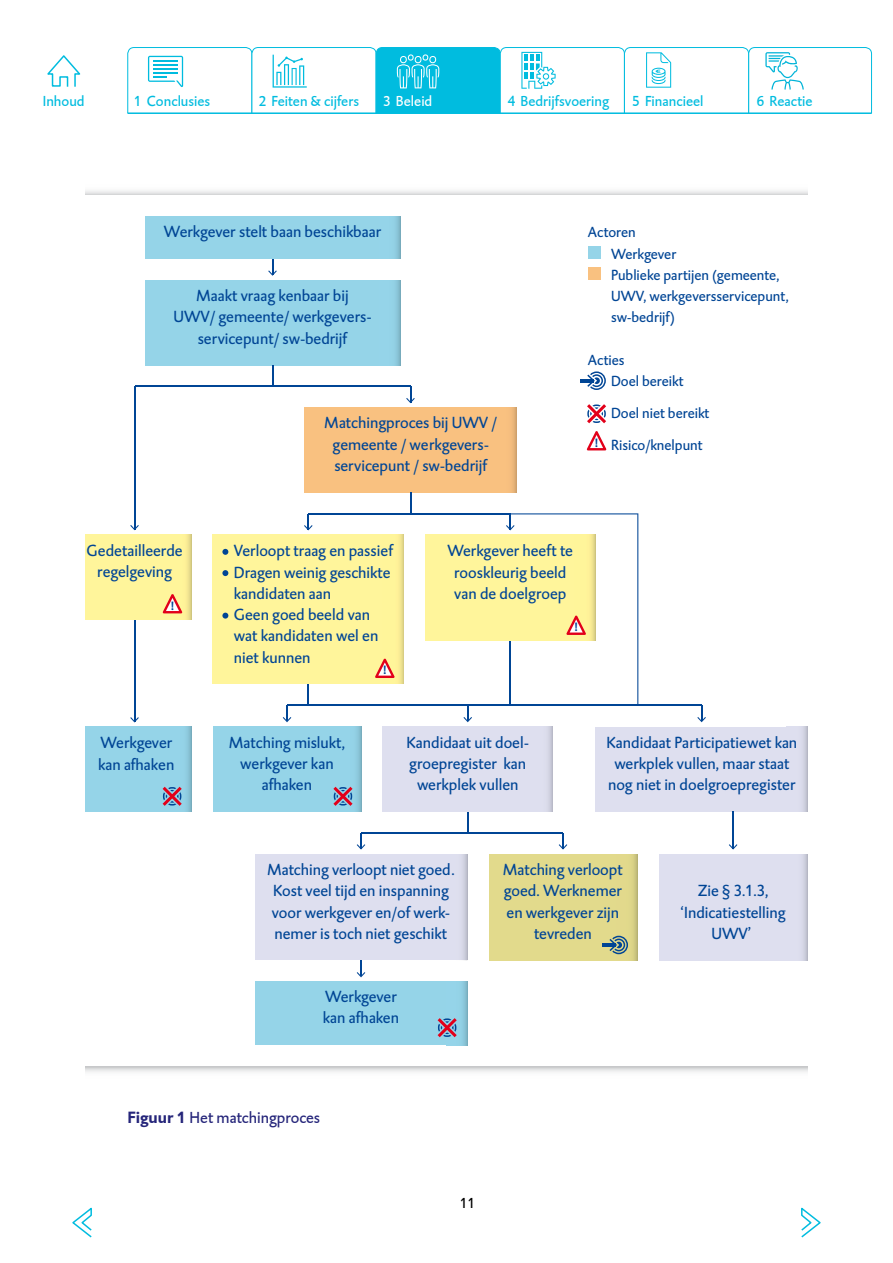
<style>
.page{position:relative;width:893px;height:1263px;background:#fff}
.page>*{position:absolute;margin:0;border:0;box-sizing:border-box;transform-origin:0 0}
.t1{font:16.5px/21.3px "DTL Caspari T";color:#004595;text-align:center}
._8_Kop_4__Kop3_zonde{font:16.5px "DTL Caspari T";color:#25257a}
.t2{font:15px/21.3px "DTL Caspari T";color:#004595}
.t3{font:15px "DTL Caspari T";color:#00bcdf}
.t4{font:15px "DTL Caspari T";color:#fff}
.t5{font:15px "DTL Caspari T";color:#000}
.t6{font:700 12px "DTL Caspari T";color:#004595}
.s1{font-weight:700}
</style>
<div class="page">
<div style="left:213px;top:727px;width:148px;height:85px;background:#95d4e8"></div>
<div style="left:85px;top:727px;width:106px;height:85px;background:#95d4e8"></div>
<div style="left:145px;top:280px;width:255px;height:85px;background:#95d4e8"></div>
<div style="left:304px;top:407px;width:213px;height:85px;background:#f9c180"></div>
<div style="left:383px;top:727px;width:170px;height:85px;background:#dedfef"></div>
<div style="left:489px;top:854px;width:148px;height:106px;background:#e2da8c"></div>
<div style="left:255px;top:854px;width:212px;height:106px;background:#dedfef"></div>
<div style="left:595px;top:727px;width:213px;height:84px;background:#dedfef"></div>
<div style="left:659px;top:854px;width:148px;height:106px;background:#dedfef"></div>
<div style="left:145px;top:216px;width:255px;height:43px;background:#95d4e8"></div>
<div style="left:85px;top:535px;width:106px;height:85px;background:#fff59b"></div>
<div style="left:213px;top:535px;width:191px;height:149px;background:#fff59b"></div>
<div style="left:425px;top:535px;width:170px;height:106px;background:#fff59b"></div>
<div style="left:255px;top:981px;width:212px;height:64px;background:#95d4e8"></div>
<svg style="left:85px;top:190px;width:723px;height:5px"></svg>
<svg style="left:170px;top:535px;width:21px;height:85px"></svg>
<svg style="left:187px;top:727px;width:4px;height:85px"></svg>
<svg style="left:396px;top:216px;width:4px;height:43px"></svg>
<svg style="left:400px;top:535px;width:4px;height:148px"></svg>
<svg style="left:396px;top:280px;width:4px;height:85px"></svg>
<svg style="left:512px;top:407px;width:5px;height:85px"></svg>
<div style="left:531px;top:727px;width:22px;height:85px;background:linear-gradient(to right,#e6e7f7,#cecfde)"></div>
<svg style="left:786px;top:811px;width:21px;height:1px"></svg>
<div style="left:786px;top:727px;width:21px;height:84px;background:linear-gradient(to bottom,#dbdcec,#dbdcec)"></div>
<div style="left:786px;top:854px;width:21px;height:106px;background:linear-gradient(to bottom,#dbdcec,#dbdcec)"></div>
<svg style="left:617px;top:854px;width:20px;height:106px"></svg>
<svg style="left:463px;top:854px;width:4px;height:106px"></svg>
<div style="left:446px;top:981px;width:21px;height:64px;background:linear-gradient(to bottom,#93d2e6,#8fcce0)"></div>
<svg style="left:85px;top:1067px;width:723px;height:5px"></svg>
<svg style="left:268px;top:259px;width:9px;height:17px"></svg>
<hr style="left:134px;top:386px;width:1px;height:143px;background:#004595">
<svg style="left:130px;top:525px;width:9px;height:5px"></svg>
<hr style="left:134px;top:620px;width:1px;height:101px;background:#004595">
<svg style="left:130px;top:717px;width:9px;height:5px"></svg>
<svg style="left:406px;top:386px;width:9px;height:17px"></svg>
<svg style="left:304px;top:514px;width:9px;height:16px"></svg>
<svg style="left:283px;top:705px;width:8px;height:17px"></svg>
<svg style="left:308px;top:684px;width:1px;height:21px"></svg>
<svg style="left:463px;top:706px;width:9px;height:16px"></svg>
<svg style="left:357px;top:833px;width:8px;height:16px"></svg>
<hr style="left:733px;top:811px;width:1px;height:37px;background:#004595">
<svg style="left:729px;top:844px;width:8px;height:5px"></svg>
<svg style="left:559px;top:833px;width:8px;height:16px"></svg>
<svg style="left:357px;top:960px;width:8px;height:17px"></svg>
<svg style="left:697px;top:705px;width:9px;height:17px"></svg>
<hr style="left:135px;top:385px;width:275px;height:1px;background:#004595">
<svg style="left:272px;top:365px;width:1px;height:20px"></svg>
<hr style="left:308px;top:513px;width:203px;height:1px;background:#004595">
<hr style="left:361px;top:832px;width:202px;height:1px;background:#004595">
<svg style="left:410px;top:493px;width:1px;height:20px"></svg>
<hr style="left:287px;top:705px;width:415px;height:1px;background:#004595">
<svg style="left:467px;top:812px;width:1px;height:20px"></svg>
<svg style="left:222px;top:549px;width:6px;height:6px"></svg>
<svg style="left:222px;top:570px;width:6px;height:6px"></svg>
<svg style="left:222px;top:613px;width:6px;height:6px"></svg>
<svg style="left:162px;top:786px;width:20px;height:20px"></svg>
<svg style="left:333px;top:727px;width:28px;height:85px"></svg>
<svg style="left:437px;top:1016px;width:22px;height:23px"></svg>
<svg style="left:163px;top:594px;width:19px;height:19px"></svg>
<svg style="left:506px;top:513px;width:132px;height:192px"></svg>
<svg style="left:375px;top:658px;width:20px;height:20px"></svg>
<svg style="left:602px;top:936px;width:26px;height:18px"></svg>
<div style="left:588px;top:246px;width:12px;height:13px;background:#95d4e8"></div>
<div style="left:588px;top:267px;width:12px;height:13px;background:#f9c180"></div>
<svg style="left:587px;top:404px;width:19px;height:20px"></svg>
<svg style="left:587px;top:431px;width:19px;height:19px"></svg>
<svg style="left:580px;top:371px;width:26px;height:19px"></svg>
<svg style="left:47px;top:55px;width:34px;height:32px"></svg>
<svg style="left:127px;top:47px;width:745px;height:67px"></svg>
<svg style="left:801px;top:1207px;width:20px;height:31px"></svg>
<svg style="left:72px;top:1207px;width:20px;height:31px"></svg>
<p class="t3" style="left:43px;top:92px;width:43px">Inhoud</p>
<p class="t3" style="left:134px;top:92px;width:78px">1 Conclusies</p>
<p class="t3" style="left:259px;top:92px;width:102px">2 Feiten &amp; cijfers</p>
<p class="t4" style="left:383px;top:92px;width:51px">3 Beleid</p>
<p class="t3" style="left:508px;top:92px;width:103px">4 Bedrijfsvoering</p>
<p class="t3" style="left:632px;top:92px;width:73px">5 Financieel</p>
<p class="t3" style="left:757px;top:92px;width:57px">6 Reactie</p>
<p class="t1" style="left:164px;top:221px;width:219px">Werkgever stelt baan beschikbaar</p>
<p class="t1" style="left:173px;top:285px;width:200px">Maakt vraag kenbaar bij<br>UWV/ gemeente/ werkgevers&shy;servicepunt/ sw-bedrijf</p>
<p class="t1" style="left:324px;top:412px;width:174px">Matchingproces bij UWV / gemeente / werkgevers&shy;servicepunt / sw-bedrijf</p>
<p class="t2" style="left:611px;top:221px;width:179px;text-indent:-23px">Actoren<br>Werkgever<br>Publieke partijen (gemeente,<br>UWV, werkgeversservicepunt, sw-bedrijf)</p>
<p class="t2" style="left:611px;top:349px;width:74px;text-indent:-23px">Acties<br>Doel bereikt</p>
<p class="t2" style="left:611px;top:397px;width:100px;line-height:31.8px">Doel niet bereikt<br>Risico/knelpunt</p>
<p class="t6" style="left:595px;top:435px;width:4px">!</p>
<p class="t1" style="left:87px;top:539px;width:98px">Gedetailleerde regelgeving</p>
<p class="t6" style="left:171px;top:598px;width:4px">!</p>
<p class="t1" style="left:234px;top:540px;width:161px;text-align:left">Verloopt traag en passief<br>Dragen weinig geschikte kandidaten aan<br>Geen goed beeld van wat kandidaten wel en niet kunnen</p>
<p class="t6" style="left:383px;top:662px;width:4px">!</p>
<p class="t1" style="left:447px;top:540px;width:127px">Werkgever heeft te rooskleurig beeld van de doelgroep</p>
<p class="t6" style="left:575px;top:619px;width:4px">!</p>
<p class="t1" style="left:98px;top:732px;width:78px;text-align:left">Werkgever kan afhaken</p>
<p class="t1" style="left:229px;top:732px;width:118px">Matching mislukt, werkgever kan afhaken</p>
<p class="t1" style="left:407px;top:732px;width:124px">Kandidaat uit doel&shy;groepregister kan werkplek vullen</p>
<p class="t1" style="left:607px;top:732px;width:192px">Kandidaat Participatiewet kan werkplek vullen, maar staat nog niet in doelgroepregister</p>
<p class="t1" style="left:267px;top:859px;width:189px;text-align:left">Matching verloopt niet goed.<br>Kost veel tijd en inspanning voor werkgever en/of werk&shy;nemer is toch niet geschikt</p>
<p class="t1" style="left:323px;top:986px;width:78px;text-align:left">Werkgever kan afhaken</p>
<p class="t1" style="left:503px;top:859px;width:121px">Matching verloopt goed. Werknemer en werkgever zijn tevreden</p>
<p class="_8_Kop_4__Kop3_zonde" style="left:128px;top:1107px;width:194px"><span class="s1">Figuur 1</span> Het matchingproces</p>
<p class="t5" style="left:460px;top:1194px;width:16px">11</p>
<p class="t1" style="left:680px;top:880px;width:107px">Zie § 3.1.3, ‘Indicatiestelling<br>UWV’</p>
</div>
